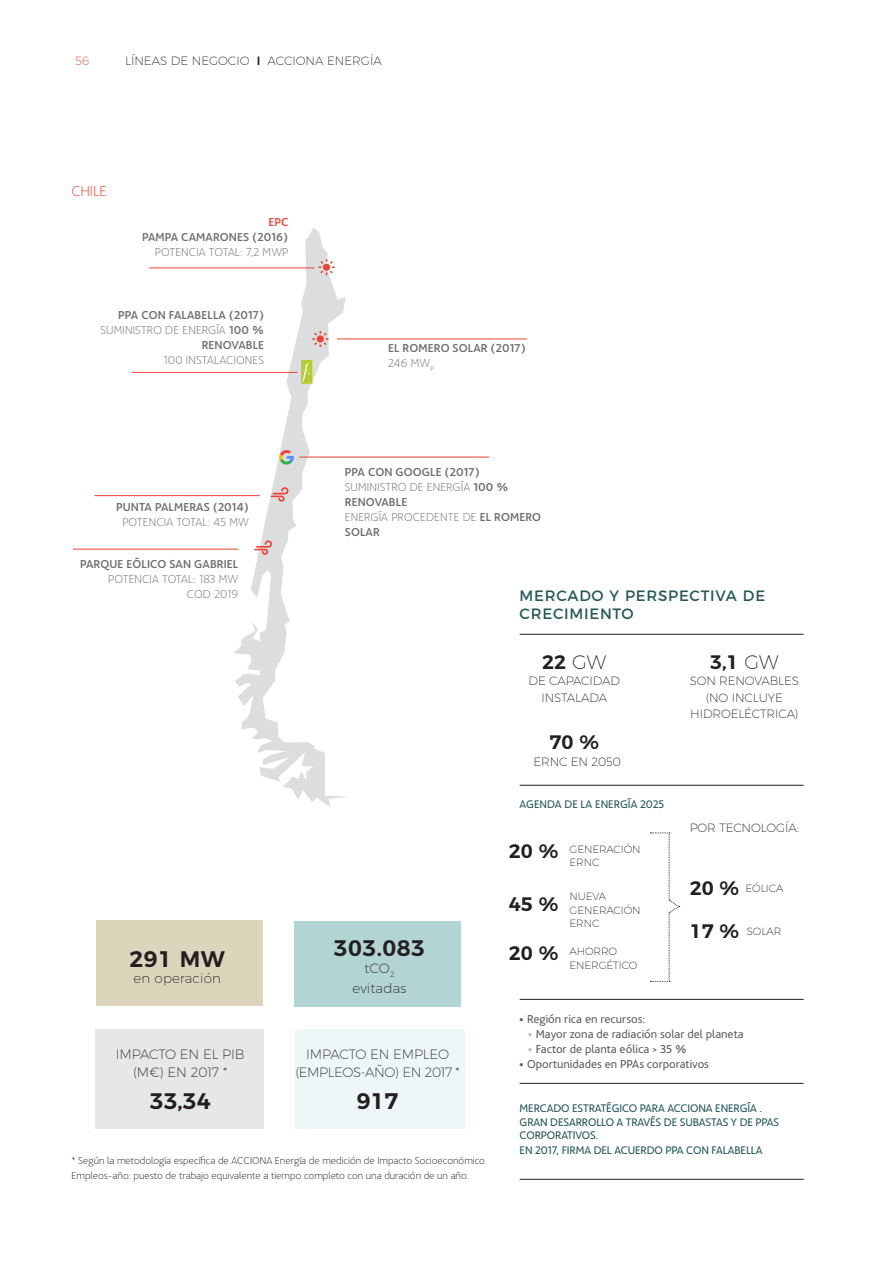
<style>
.page{position:relative;width:893px;height:1263px;background:#fff}
.page>*{position:absolute;margin:0;border:0;box-sizing:border-box;transform-origin:0 0}
.t1{font:600 22.5px "Montserrat";color:#231f20}
.t2{font:600 19.5px "Montserrat";color:#231f20}
._60_TITULAR_TABLA_GR{font:15px/18px "Montserrat";letter-spacing:.05em;color:#265958}
._03_LADILLO{font:300 15px "Acciona";color:#ee4234}
.t3{font:200 13.5px/18px "Montserrat";letter-spacing:-.03em;color:#231f20;text-align:center}
.t4{font:200 13.5px/18px "Montserrat";letter-spacing:-.01em;color:#231f20;text-align:center}
.t5{font:200 13.5px "Montserrat";letter-spacing:.01em;color:#231f20}
.t6{font:300 12px/15px "Acciona";letter-spacing:.01em;color:#6c6d70}
.t7{font:500 12px "Acciona";letter-spacing:.01em;color:#6c6d70}
._61_SUBTITULO_TABLA{font:12px "Acciona";color:#5a5e5f}
.t8{font:200 12px/16.5px "Montserrat";letter-spacing:-.01em;color:#231f20;text-align:center}
.t9{font:500 12px "Acciona";color:#ee4234}
.t10{font:200 12px "Montserrat";color:#ee4234}
._64_DATOS_GRAFICO{font:11.55px/13.5px "Acciona";letter-spacing:-.01em;color:#265958}
._63_NOTA_GRAFICO_Y_T{font:300 10.5px "Acciona";color:#231f20}
.t11{font:200 10.5px "Montserrat";letter-spacing:-.01em;color:#231f20}
.s1{font-weight:500}
.s2{font-weight:200}
.s3{font-family:"Montserrat";font-weight:700}
.s4{font-family:"Montserrat";font-weight:700;color:#bcbdc0}
</style>
<div class="page">
<div style="left:295px;top:1029px;width:170px;height:100px;background:#edf7f7"></div>
<div style="left:95px;top:1029px;width:169px;height:100px;background:#e6e7e9"></div>
<svg style="left:233px;top:227px;width:114px;height:580px"></svg>
<div style="left:294px;top:921px;width:167px;height:85px;background:#b2d4d3"></div>
<div style="left:96px;top:920px;width:167px;height:85px;background:#dad5bb"></div>
<svg style="left:254px;top:540px;width:18px;height:15px"></svg>
<svg style="left:271px;top:487px;width:17px;height:15px"></svg>
<hr style="left:520px;top:634px;width:284px;height:1px;background:#231f20">
<hr style="left:520px;top:785px;width:284px;height:1px;background:#231f20">
<hr style="left:520px;top:999px;width:284px;height:1px;background:#231f20">
<hr style="left:520px;top:1179px;width:284px;height:1px;background:#231f20">
<hr style="left:520px;top:1083px;width:284px;height:1px;background:#231f20">
<svg style="left:650px;top:832px;width:30px;height:150px"></svg>
<hr style="left:149px;top:267px;width:165px;height:1px;background:#ee4234">
<hr style="left:73px;top:549px;width:165px;height:1px;background:#ee4234">
<hr style="left:94px;top:495px;width:166px;height:1px;background:#ee4234">
<hr style="left:132px;top:372px;width:165px;height:1px;background:#ee4234">
<hr style="left:299px;top:457px;width:190px;height:1px;background:#ee4234">
<hr style="left:337px;top:339px;width:190px;height:1px;background:#ee4234">
<svg style="left:279px;top:450px;width:15px;height:15px"></svg>
<svg style="left:318px;top:259px;width:17px;height:16px"></svg>
<svg style="left:312px;top:331px;width:16px;height:16px"></svg>
<img style="left:301px;top:360px;width:11px;height:23px">
<p class="t10" style="left:76px;top:52px;width:15px">56</p>
<p class="t8" style="left:125px;top:52px;width:258px">LÍNEAS DE NEGOCIO <span class="s1">I</span> ACCIONA ENERGÍA</p>
<p class="_03_LADILLO" style="left:71px;top:181px;width:37px">CHILE</p>
<p class="t9" style="left:268px;top:212px;width:22px">EPC</p>
<p class="t7" style="left:142px;top:227px;width:148px">PAMPA CAMARONES (2016)</p>
<p class="t6" style="left:155px;top:243px;width:135px">POTENCIA TOTAL: 7,2 MWP</p>
<p class="t7" style="left:118px;top:306px;width:147px">PPA CON FALABELLA (2017)</p>
<p class="t6" style="left:100px;top:322px;width:165px;text-align:right">SUMINISTRO DE ENERGÍA <span class="s1">100 %<br>RENOVABLE</span></p>
<p class="t6" style="left:164px;top:352px;width:102px">100 INSTALACIONES</p>
<p class="t7" style="left:116px;top:498px;width:134px">PUNTA PALMERAS (2014)</p>
<p class="t6" style="left:122px;top:514px;width:128px">POTENCIA TOTAL: 45 MW</p>
<p class="t7" style="left:80px;top:554px;width:160px">PARQUE EÓLICO SAN GABRIEL</p>
<p class="t6" style="left:108px;top:570px;width:132px">POTENCIA TOTAL: 183 MW</p>
<p class="t6" style="left:187px;top:585px;width:53px">COD 2019</p>
<p class="t1" style="left:130px;top:940px;width:97px">291 MW</p>
<p class="t5" style="left:133px;top:968px;width:89px">en operación</p>
<p class="t7" style="left:388px;top:339px;width:139px">EL ROMERO SOLAR (2017)</p>
<p class="t6" style="left:388px;top:355px;width:47px">246 MW<sub>P</sub></p>
<p class="t7" style="left:345px;top:463px;width:136px">PPA CON GOOGLE (2017)</p>
<p class="t6" style="left:345px;top:479px;width:165px">SUMINISTRO DE ENERGÍA <span class="s1">100 %<br>RENOVABLE</span></p>
<p class="t6" style="left:345px;top:509px;width:198px">ENERGÍA PROCEDENTE DE <span class="s1">EL ROMERO<br>SOLAR</span></p>
<p class="_60_TITULAR_TABLA_GR" style="left:520px;top:586px;width:247px">MERCADO Y PERSPECTIVA DE<br>CRECIMIENTO</p>
<p class="t1" style="left:334px;top:930px;width:93px">303.083</p>
<p class="t4" style="left:364px;top:958px;width:32px">tCO<sub>2</sub></p>
<p class="t5" style="left:353px;top:978px;width:55px">evitadas</p>
<p class="t2" style="left:542px;top:646px;width:66px">22 <span class="s2">GW</span></p>
<p class="t8" style="left:528px;top:671px;width:93px">DE CAPACIDAD<br>INSTALADA</p>
<p class="t2" style="left:549px;top:726px;width:51px">70 %</p>
<p class="t8" style="left:533px;top:752px;width:89px">ERNC EN 2050</p>
<p class="_64_DATOS_GRAFICO" style="left:520px;top:796px;width:146px">AGENDA DE LA ENERGÍA 2025</p>
<p class="t2" style="left:509px;top:836px;width:51px">20 %</p>
<p class="t2" style="left:509px;top:889px;width:51px">45 %</p>
<p class="t2" style="left:509px;top:937px;width:51px">20 %</p>
<p class="t11" style="left:570px;top:841px;width:72px">GENERACIÓN</p>
<p class="t11" style="left:570px;top:854px;width:31px">ERNC</p>
<p class="t11" style="left:570px;top:888px;width:38px">NUEVA</p>
<p class="t11" style="left:570px;top:902px;width:72px">GENERACIÓN</p>
<p class="t11" style="left:570px;top:915px;width:31px">ERNC</p>
<p class="t11" style="left:570px;top:944px;width:49px">AHORRO</p>
<p class="t11" style="left:570px;top:957px;width:69px">ENERGÉTICO</p>
<p class="t2" style="left:710px;top:646px;width:70px">3,1 <span class="s2">GW</span></p>
<p class="t8" style="left:690px;top:671px;width:111px">SON RENOVABLES (NO INCLUYE<br>HIDROELÉCTRICA)</p>
<p class="t8" style="left:690px;top:819px;width:111px">POR TECNOLOGÍA:</p>
<p class="t2" style="left:690px;top:872px;width:51px">20 %</p>
<p class="t11" style="left:746px;top:881px;width:39px">EÓLICA</p>
<p class="t2" style="left:690px;top:915px;width:51px">17 %</p>
<p class="t11" style="left:747px;top:923px;width:36px">SOLAR</p>
<p class="t4" style="left:116px;top:1044px;width:130px">IMPACTO EN EL PIB (M€) EN 2017 *</p>
<p class="t1" style="left:150px;top:1082px;width:62px">33,34</p>
<p class="t3" style="left:295px;top:1044px;width:166px">IMPACTO EN EMPLEO (EMPLEOS-AÑO) EN 2017 *</p>
<p class="t1" style="left:357px;top:1082px;width:43px">917</p>
<p class="_63_NOTA_GRAFICO_Y_T" style="left:71px;top:1153px;width:415px">* Según la metodología específica de ACCIONA Energía de medición de Impacto Socioeconómico</p>
<p class="_63_NOTA_GRAFICO_Y_T" style="left:71px;top:1168px;width:399px">Empleos-año: puesto de trabajo equivalente a tiempo completo con una duración de un año.</p>
<p class="_61_SUBTITULO_TABLA" style="left:520px;top:1010px;width:127px"><span class="s3">•</span> Región rica en recursos:</p>
<p class="_61_SUBTITULO_TABLA" style="left:528px;top:1025px;width:217px"><span class="s4">•</span> Mayor zona de radiación solar del planeta</p>
<p class="_61_SUBTITULO_TABLA" style="left:528px;top:1040px;width:160px"><span class="s4">•</span> Factor de planta eólica &gt; 35 %</p>
<p class="_61_SUBTITULO_TABLA" style="left:520px;top:1055px;width:191px"><span class="s3">•</span> Oportunidades en PPAs corporativos</p>
<p class="_64_DATOS_GRAFICO" style="left:520px;top:1101px;width:244px">MERCADO ESTRATÉGICO PARA ACCIONA ENERGÍA .</p>
<p class="_64_DATOS_GRAFICO" style="left:520px;top:1114px;width:261px">GRAN DESARROLLO A TRAVÉS DE SUBASTAS Y DE PPAS<br>CORPORATIVOS.</p>
<p class="_64_DATOS_GRAFICO" style="left:520px;top:1143px;width:244px">EN 2017, FIRMA DEL ACUERDO PPA CON FALABELLA</p>
</div>
